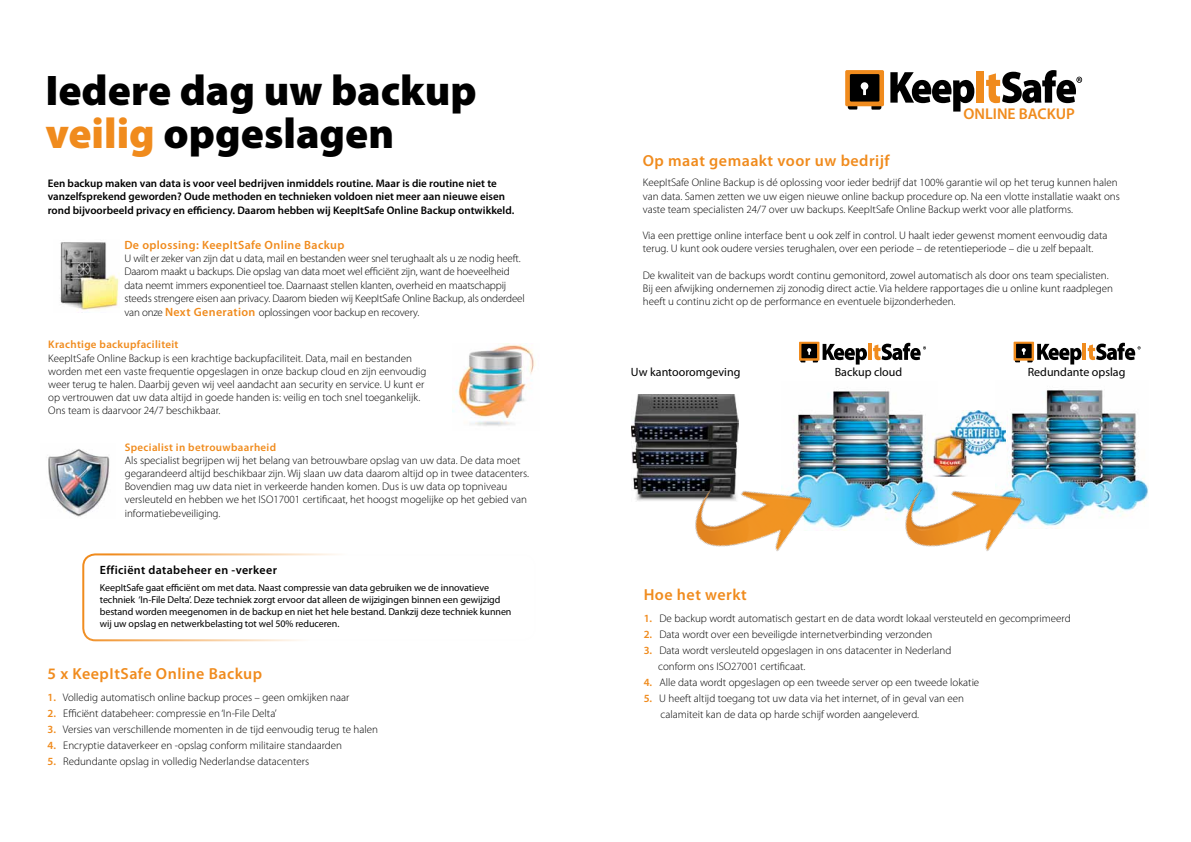
<style>
.page{position:relative;width:1191px;height:842px;background:#fff}
.page>*{position:absolute;margin:0;border:0;box-sizing:border-box;transform-origin:0 0}
.t1{font:900 43px/43px "Myriad Pro";color:#000}
.t2{font:600 16px "Myriad Pro";letter-spacing:.03em;color:#f08b1d}
.t3{font:600 15.7px "Myriad Pro";color:#f08b1d}
.t4{font:12px "Myriad Pro";color:#000}
.t5{font:600 12px "Myriad Pro";letter-spacing:.03em;color:#f08b1d}
.t6{font:600 12px "Myriad Pro";letter-spacing:.03em;color:#000}
.t7{font:300 11px/13.2px "Myriad Pro";color:#000}
.t8{font:600 11px/13.2px "Myriad Pro";color:#000}
.t9{font:600 11px "Myriad Pro";letter-spacing:.03em;color:#f08b1d}
.t10{font:10px/12px "Myriad Pro";letter-spacing:-.005em;color:#000}
.s1{color:#f08b1d}
.s2{font-weight:600;font-size:12px;color:#f08b1d}
.s3{font-weight:600;color:#f08b1d}
</style>
<div class="page">
<div style="left:82px;top:553px;width:454px;height:88px;border:2px solid #f08b1d;border-radius:12px"></div>
<svg style="left:847px;top:106px;width:10px;height:4px"></svg>
<svg style="left:871px;top:106px;width:10px;height:4px"></svg>
<div style="left:845px;top:70px;width:39px;height:36px;background:#f08b1d;border-radius:2px"></div>
<div style="left:850px;top:74px;width:29px;height:28px;background:#000"></div>
<div style="left:860px;top:82px;width:8px;height:8px;background:#fff;border-radius:50%"></div>
<svg style="left:863px;top:90px;width:3px;height:5px"></svg>
<img style="left:60px;top:242px;width:59px;height:69px">
<svg style="left:890px;top:72px;width:84px;height:40px"></svg>
<div style="left:976px;top:71px;width:7px;height:32px;background:#f08b1d"></div>
<svg style="left:986px;top:70px;width:96px;height:33px"></svg>
<img style="left:452px;top:343px;width:84px;height:83px">
<img style="left:797px;top:391px;width:128px;height:139px">
<img style="left:1005px;top:389px;width:143px;height:140px">
<img style="left:48px;top:449px;width:62px;height:68px">
<img style="left:632px;top:394px;width:106px;height:107px">
<img style="left:667px;top:438px;width:157px;height:113px">
<hr style="left:868px;top:343px;width:4px;height:17px;background:#f08b1d">
<svg style="left:873px;top:343px;width:53px;height:17px"></svg>
<svg style="left:799px;top:342px;width:20px;height:19px"></svg>
<svg style="left:800px;top:344px;width:67px;height:21px"></svg>
<hr style="left:1082px;top:343px;width:4px;height:17px;background:#f08b1d">
<svg style="left:1087px;top:343px;width:53px;height:17px"></svg>
<svg style="left:1013px;top:342px;width:21px;height:19px"></svg>
<svg style="left:1015px;top:344px;width:66px;height:20px"></svg>
<img style="left:932px;top:410px;width:73px;height:28px">
<img style="left:877px;top:438px;width:157px;height:113px">
<h1 class="t1" style="left:45px;top:70px;width:433px">Iedere dag uw backup <span class="s1">veilig</span> opgeslagen</h1>
<p class="t8" style="left:48px;top:177px;width:468px">Een backup maken van data is voor veel bedrijven inmiddels routine. Maar is die routine niet te vanzelfsprekend geworden? Oude methoden en technieken voldoen niet meer aan nieuwe eisen rond bijvoorbeeld privacy en efficiency. Daarom hebben wij KeepItSafe Online Backup ontwikkeld.</p>
<p class="t5" style="left:124px;top:237px;width:221px">De oplossing: KeepItSafe Online Backup</p>
<p class="t7" style="left:124px;top:252px;width:402px">U wilt er zeker van zijn dat u data, mail en bestanden weer snel terughaalt als u ze nodig heeft.<br>Daarom maakt u backups. Die opslag van data moet wel efficiënt zijn, want de hoeveelheid data neemt immers exponentieel toe. Daarnaast stellen klanten, overheid en maatschappij steeds strengere eisen aan privacy. Daarom bieden wij KeepItSafe Online Backup, als onderdeel</p>
<p class="t7" style="left:124px;top:306px;width:296px">van onze <span class="s2">Next Generation</span> oplossingen voor backup en recovery.</p>
<p class="t9" style="left:48px;top:338px;width:132px">Krachtige backupfaciliteit</p>
<p class="t7" style="left:48px;top:351px;width:379px">KeepItSafe Online Backup is een krachtige backupfaciliteit. Data, mail en bestanden worden met een vaste frequentie opgeslagen in onze backup cloud en zijn eenvoudig weer terug te halen. Daarbij geven wij veel aandacht aan security en service. U kunt er op vertrouwen dat uw data altijd in goede handen is: veilig en toch snel toegankelijk.<br>Ons team is daarvoor 24/7 beschikbaar.</p>
<p class="t9" style="left:125px;top:440px;width:153px">Specialist in betrouwbaarheid</p>
<p class="t7" style="left:125px;top:454px;width:406px">Als specialist begrijpen wij het belang van betrouwbare opslag van uw data. De data moet gegarandeerd altijd beschikbaar zijn. Wij slaan uw data daarom altijd op in twee datacenters.<br>Bovendien mag uw data niet in verkeerde handen komen. Dus is uw data op topniveau versleuteld en hebben we het ISO17001 certificaat, het hoogst mogelijke op het gebied van informatiebeveiliging.</p>
<p class="t6" style="left:100px;top:562px;width:179px">Efficiënt databeheer en -verkeer</p>
<p class="t10" style="left:100px;top:581px;width:413px">KeepItSafe gaat efficiënt om met data. Naast compressie van data gebruiken we de innovatieve techniek ‘In-File Delta’. Deze techniek zorgt ervoor dat alleen de wijzigingen binnen een gewijzigd bestand worden meegenomen in de backup en niet het hele bestand. Dankzij deze techniek kunnen wij uw opslag en netwerkbelasting tot wel 50% reduceren.</p>
<h2 class="t2" style="left:47px;top:663px;width:216px">5 x KeepItSafe Online Backup</h2>
<p class="t7" style="left:47px;top:691px;width:303px"><span class="s3">1.</span> Volledig automatisch online backup proces – geen omkijken naar</p>
<p class="t7" style="left:47px;top:707px;width:231px"><span class="s3">2.</span> Efficiënt databeheer: compressie en ‘In-File Delta’</p>
<p class="t7" style="left:47px;top:723px;width:332px"><span class="s3">3.</span> Versies van verschillende momenten in de tijd eenvoudig terug te halen</p>
<p class="t7" style="left:47px;top:739px;width:296px"><span class="s3">4.</span> Encryptie dataverkeer en -opslag conform militaire standaarden</p>
<p class="t7" style="left:47px;top:755px;width:263px"><span class="s3">5.</span> Redundante opslag in volledig Nederlandse datacenters</p>
<h3 class="t3" style="left:963px;top:104px;width:113px">ONLINE BACKUP</h3>
<h2 class="t2" style="left:643px;top:150px;width:248px">Op maat gemaakt voor uw bedrijf</h2>
<p class="t7" style="left:643px;top:176px;width:478px">KeepItSafe Online Backup is dé oplossing voor ieder bedrijf dat 100% garantie wil op het terug kunnen halen van data. Samen zetten we uw eigen nieuwe online backup procedure op. Na een vlotte installatie waakt ons vaste team specialisten 24/7 over uw backups. KeepItSafe Online Backup werkt voor alle platforms.</p>
<p class="t7" style="left:643px;top:229px;width:466px">Via een prettige online interface bent u ook zelf in control. U haalt ieder gewenst moment eenvoudig data terug. U kunt ook oudere versies terughalen, over een periode – de retentieperiode – die u zelf bepaalt.</p>
<p class="t7" style="left:643px;top:269px;width:472px">De kwaliteit van de backups wordt continu gemonitord, zowel automatisch als door ons team specialisten.<br>Bij een afwijking ondernemen zij zonodig direct actie. Via heldere rapportages die u online kunt raadplegen heeft u continu zicht op de performance en eventuele bijzonderheden.</p>
<p class="t4" style="left:631px;top:364px;width:111px">Uw kantooromgeving</p>
<p class="t4" style="left:834px;top:364px;width:69px">Backup cloud</p>
<p class="t4" style="left:1027px;top:365px;width:99px">Redundante opslag</p>
<h2 class="t2" style="left:643px;top:585px;width:104px">Hoe het werkt</h2>
<p class="t7" style="left:643px;top:612px;width:428px"><span class="s3">1.</span> De backup wordt automatisch gestart en de data wordt lokaal versteuteld en gecomprimeerd</p>
<p class="t7" style="left:643px;top:628px;width:290px"><span class="s3">2.</span> Data wordt over een beveiligde internetverbinding verzonden</p>
<p class="t7" style="left:658px;top:643px;width:295px;line-height:16px;text-indent:-14px"><span class="s3">3.</span> Data wordt versleuteld opgeslagen in ons datacenter in Nederland conform ons ISO27001 certificaat.</p>
<p class="t7" style="left:643px;top:676px;width:337px"><span class="s3">4.</span> Alle data wordt opgeslagen op een tweede server op een tweede lokatie</p>
<p class="t7" style="left:660px;top:691px;width:305px;line-height:16px;text-indent:-17px"><span class="s3">5.</span> U heeft altijd toegang tot uw data via het internet, of in geval van een calamiteit kan de data op harde schijf worden aangeleverd.</p>
</div>
